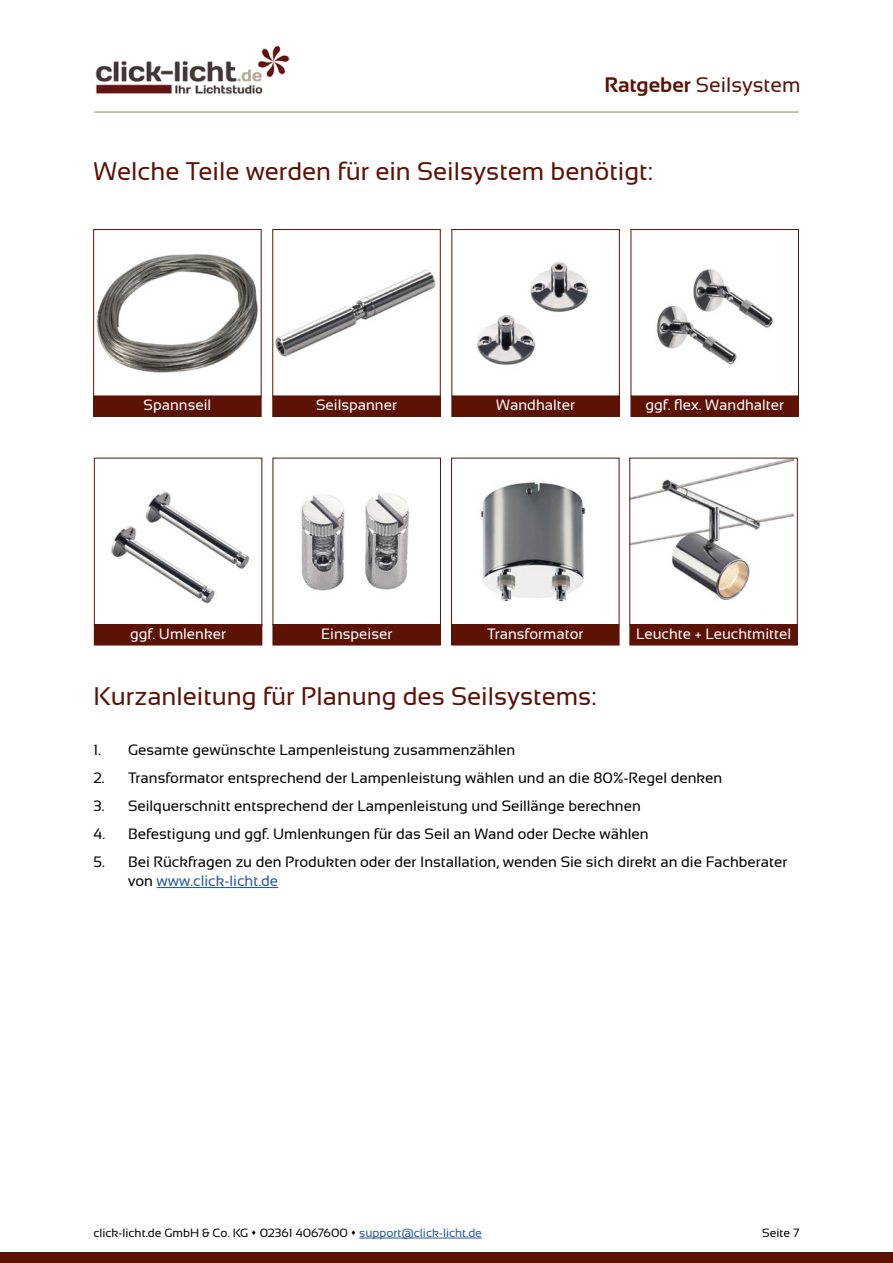
<style>
.page{position:relative;width:893px;height:1263px;background:#fff}
.page>*{position:absolute;margin:0;border:0;box-sizing:border-box;transform-origin:0 0}
.Überschrift{font:25.5px "Sansation";color:#5d1206}
.Überschrift_nach_Bil{font:25.5px "Sansation";color:#5d1206}
.t1{font:21px "Sansation";color:#5d1206}
.t2{font:15px/19.5px "Sansation";color:#000}
.Fließtext_zentriert{font:15px "Sansation";color:#fff}
.t3{font:12px "Sansation";color:#000}
.s1{font-weight:700}
.s2{color:#275b9b}
</style>
<div class="page">
<hr style="left:94px;top:111px;width:705px;height:2px;background:#b5ac9b">
<img style="left:95px;top:45px;width:194px;height:49px">
<div style="left:0;top:1252px;width:893px;height:11px;background:#5d1206"></div>
<hr style="left:359px;top:1237px;width:123px;height:1px;background:#275b9b">
<hr style="left:157px;top:887px;width:121px;height:1px;background:#275b9b">
<img style="left:111px;top:491px;width:139px;height:113px">
<div style="left:94px;top:458px;width:168px;height:167px;border:1px solid #5d1206"></div>
<div style="left:94px;top:625px;width:168px;height:20px;background:#5d1206"></div>
<img style="left:301px;top:493px;width:108px;height:98px">
<div style="left:273px;top:458px;width:168px;height:167px;border:1px solid #5d1206"></div>
<div style="left:273px;top:625px;width:167px;height:20px;background:#5d1206"></div>
<img style="left:480px;top:482px;width:106px;height:120px">
<div style="left:451px;top:458px;width:168px;height:167px;border:1px solid #5d1206"></div>
<div style="left:452px;top:625px;width:167px;height:20px;background:#5d1206"></div>
<img style="left:632px;top:460px;width:161px;height:140px">
<div style="left:630px;top:625px;width:167px;height:20px;background:#5d1206"></div>
<img style="left:96px;top:254px;width:162px;height:119px">
<div style="left:94px;top:396px;width:167px;height:20px;background:#5d1206"></div>
<div style="left:94px;top:396px;width:167px;height:21px;border:1px solid #5d1206"></div>
<img style="left:275px;top:269px;width:161px;height:88px">
<div style="left:273px;top:396px;width:167px;height:20px;background:#5d1206"></div>
<div style="left:273px;top:396px;width:167px;height:21px;border:1px solid #5d1206"></div>
<img style="left:477px;top:262px;width:112px;height:103px">
<div style="left:452px;top:396px;width:167px;height:20px;background:#5d1206"></div>
<div style="left:452px;top:396px;width:167px;height:21px;border:1px solid #5d1206"></div>
<img style="left:656px;top:269px;width:118px;height:96px">
<div style="left:631px;top:396px;width:167px;height:20px;background:#5d1206"></div>
<div style="left:631px;top:396px;width:168px;height:21px;border:1px solid #5d1206"></div>
<h2 class="t1" style="left:605px;top:73px;width:198px"><span class="s1">Ratgeber</span> Seilsystem</h2>
<p class="Überschrift" style="left:94px;top:157px;width:561px">Welche Teile werden für ein Seilsystem benötigt:</p>
<p class="Fließtext_zentriert" style="left:144px;top:397px;width:69px">Spannseil</p>
<p class="Fließtext_zentriert" style="left:316px;top:397px;width:82px">Seilspanner</p>
<p class="Fließtext_zentriert" style="left:496px;top:397px;width:80px">Wandhalter</p>
<p class="Fließtext_zentriert" style="left:645px;top:397px;width:140px">ggf. flex. Wandhalter</p>
<p class="Fließtext_zentriert" style="left:130px;top:625px;width:97px">ggf. Umlenker</p>
<p class="Fließtext_zentriert" style="left:321px;top:625px;width:73px">Einspeiser</p>
<p class="Fließtext_zentriert" style="left:487px;top:625px;width:98px">Transformator</p>
<p class="Fließtext_zentriert" style="left:636px;top:625px;width:157px">Leuchte + Leuchtmittel</p>
<p class="Überschrift_nach_Bil" style="left:94px;top:682px;width:505px">Kurzanleitung für Planung des Seilsystems:</p>
<p class="t2" style="left:94px;top:740px;width:423px">1. Gesamte gewünschte Lampenleistung zusammenzählen</p>
<p class="t2" style="left:94px;top:768px;width:630px">2. Transformator entsprechend der Lampenleistung wählen und an die 80%-Regel denken</p>
<p class="t2" style="left:94px;top:796px;width:549px">3. Seilquerschnitt entsprechend der Lampenleistung und Seillänge berechnen</p>
<p class="t2" style="left:94px;top:824px;width:557px">4. Befestigung und ggf. Umlenkungen für das Seil an Wand oder Decke wählen</p>
<p class="t2" style="left:128px;top:852px;width:661px;text-indent:-34px">5. Bei Rückfragen zu den Produkten oder der Installation, wenden Sie sich direkt an die Fachberater von <span class="s2">www.click-licht.de</span></p>
<p class="t3" style="left:94px;top:1226px;width:390px">click-licht.de GmbH &amp; Co. KG ▲ 02361 4067600 ▲ <span class="s2">support@click-licht.de</span></p>
<p class="t3" style="left:762px;top:1226px;width:39px">Seite 7</p>
</div>
